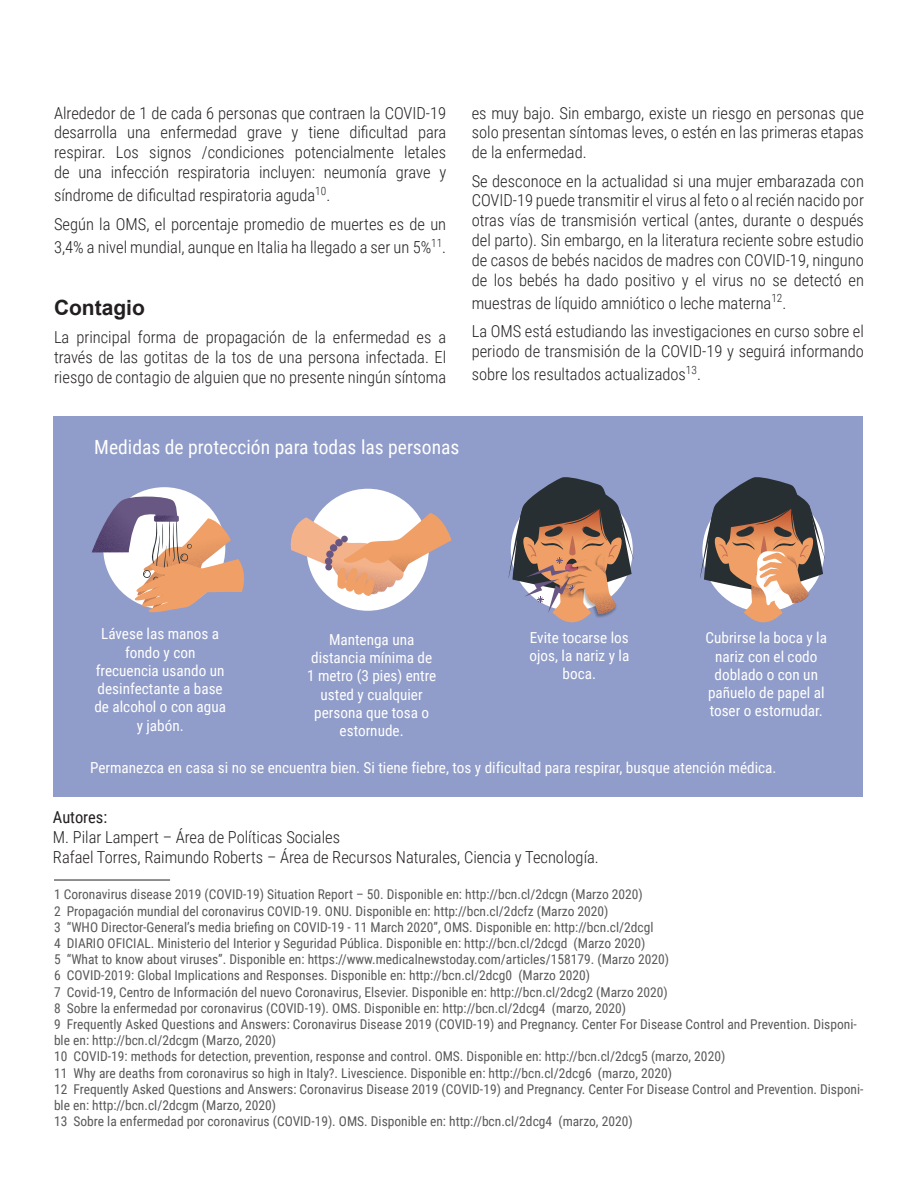
<style>
.page{position:relative;width:918px;height:1188px;background:#fff}
.page>*{position:absolute;margin:0;border:0;box-sizing:border-box;transform-origin:0 0}
.Estilo_de_párrafo_1{font:700 21px "Arial";color:#231f20}
.t1{font:19.5px "Roboto Condensed";color:#fff}
.Estilo_de_párrafo_1-2{font:300 16.5px/19.8px "Roboto Condensed";color:#231f20;text-align:justify}
.t2{font:16.5px "Roboto Condensed";letter-spacing:-.005em;color:#231f20}
.t3{font:15.15px/18.3px "Roboto Condensed";color:#fff;text-align:center}
.t4{font:13.5px/16.2px "Roboto Condensed";color:#595959}
</style>
<div class="page">
<div style="left:53px;top:417px;width:810px;height:380px;background:#909cc9"></div>
<img style="left:319px;top:488px;width:98px;height:123px">
<svg style="left:290px;top:513px;width:162px;height:83px"></svg>
<svg style="left:700px;top:511px;width:14px;height:67px"></svg>
<svg style="left:704px;top:477px;width:108px;height:117px"></svg>
<img style="left:720px;top:513px;width:105px;height:110px">
<img style="left:136px;top:487px;width:56px;height:7px">
<svg style="left:92px;top:494px;width:152px;height:119px"></svg>
<svg style="left:508px;top:511px;width:14px;height:67px"></svg>
<svg style="left:512px;top:477px;width:113px;height:120px"></svg>
<img style="left:528px;top:520px;width:106px;height:103px">
<hr style="left:54px;top:880px;width:116px;height:1px;background:#231f20">
<p class="Estilo_de_párrafo_1-2" style="left:54px;top:102px;width:394px">Alrededor de 1 de cada 6 personas que contraen la COVID-19 desarrolla una enfermedad grave y tiene dificultad para respirar. Los signos /condiciones potencialmente letales de una infección respiratoria incluyen: neumonía grave y</p>
<p class="Estilo_de_párrafo_1-2" style="left:54px;top:185px;width:278px">síndrome de dificultad respiratoria aguda<sup>10</sup>.</p>
<p class="Estilo_de_párrafo_1-2" style="left:54px;top:212px;width:394px;line-height:23.4px">Según la OMS, el porcentaje promedio de muertes es de un<br>3,4% a nivel mundial, aunque en Italia ha llegado a ser un 5%<sup>11</sup>.</p>
<p class="Estilo_de_párrafo_1" style="left:54px;top:294px;width:92px">Contagio</p>
<p class="Estilo_de_párrafo_1-2" style="left:54px;top:327px;width:394px">La principal forma de propagación de la enfermedad es a través de las gotitas de la tos de una persona infectada. El riesgo de contagio de alguien que no presente ningún síntoma</p>
<p class="Estilo_de_párrafo_1-2" style="left:472px;top:102px;width:394px">es muy bajo. Sin embargo, existe un riesgo en personas que solo presentan síntomas leves, o estén en las primeras etapas de la enfermedad.</p>
<p class="Estilo_de_párrafo_1-2" style="left:472px;top:170px;width:394px">Se desconoce en la actualidad si una mujer embarazada con COVID-19 puede transmitir el virus al feto o al recién nacido por otras vías de transmisión vertical (antes, durante o después del parto). Sin embargo, en la literatura reciente sobre estudio de casos de bebés nacidos de madres con COVID-19, ninguno de los bebés ha dado positivo y el virus no se detectó en</p>
<p class="Estilo_de_párrafo_1-2" style="left:472px;top:293px;width:316px">muestras de líquido amniótico o leche materna<sup>12</sup>.</p>
<p class="Estilo_de_párrafo_1-2" style="left:472px;top:321px;width:394px">La OMS está estudiando las investigaciones en curso sobre el periodo de transmisión de la COVID-19 y seguirá informando</p>
<p class="Estilo_de_párrafo_1-2" style="left:472px;top:364px;width:231px">sobre los resultados actualizados<sup>13</sup>.</p>
<p class="t1" style="left:94px;top:434px;width:367px">Medidas de protección para todas las personas</p>
<p class="t3" style="left:94px;top:624px;width:133px">Lávese las manos a fondo y con frecuencia usando un desinfectante a base de alcohol o con agua y jabón.</p>
<p class="t3" style="left:307px;top:630px;width:131px">Mantenga una distancia mínima de<br>1 metro (3 pies) entre usted y cualquier persona que tosa o estornude.</p>
<p class="t3" style="left:529px;top:627px;width:101px">Evite tocarse los ojos, la nariz y la boca.</p>
<p class="t3" style="left:706px;top:628px;width:123px">Cubrirse la boca y la nariz con el codo doblado o con un pañuelo de papel al toser o estornudar.</p>
<p class="t3" style="left:90px;top:758px;width:688px">Permanezca en casa si no se encuentra bien. Si tiene fiebre, tos y dificultad para respirar, busque atención médica.</p>
<p class="t2" style="left:53px;top:806px;width:56px">Autores:</p>
<p class="Estilo_de_párrafo_1-2" style="left:53px;top:827px;width:289px">M. Pilar Lampert – Área de Políticas Sociales</p>
<p class="Estilo_de_párrafo_1-2" style="left:53px;top:847px;width:547px">Rafael Torres, Raimundo Roberts – Área de Recursos Naturales, Ciencia y Tecnología.</p>
<p class="t4" style="left:54px;top:886px;width:590px">1 Coronavirus disease 2019 (COVID-19) Situation Report – 50. Disponible en: http://bcn.cl/2dcgn (Marzo 2020)</p>
<p class="t4" style="left:54px;top:902px;width:556px">2 Propagación mundial del coronavirus COVID-19. ONU. Disponible en: http://bcn.cl/2dcfz (Marzo 2020)</p>
<p class="t4" style="left:54px;top:918px;width:601px">3 “WHO Director-General’s media briefing on COVID-19 - 11 March 2020”, OMS. Disponible en: http://bcn.cl/2dcgl</p>
<p class="t4" style="left:54px;top:935px;width:593px">4 DIARIO OFICIAL. Ministerio del Interior y Seguridad Pública. Disponible en: http://bcn.cl/2dcgd (Marzo 2020)</p>
<p class="t4" style="left:54px;top:951px;width:617px">5 “What to know about viruses”. Disponible en: https://www.medicalnewstoday.com/articles/158179. (Marzo 2020)</p>
<p class="t4" style="left:54px;top:967px;width:538px">6 COVID-2019: Global Implications and Responses. Disponible en: http://bcn.cl/2dcg0 (Marzo 2020)</p>
<p class="t4" style="left:54px;top:983px;width:615px">7 Covid-19, Centro de Información del nuevo Coronavirus, Elsevier. Disponible en: http://bcn.cl/2dcg2 (Marzo 2020)</p>
<p class="t4" style="left:54px;top:999px;width:574px">8 Sobre la enfermedad por coronavirus (COVID-19). OMS. Disponible en: http://bcn.cl/2dcg4 (marzo, 2020)</p>
<p class="t4" style="left:54px;top:1016px;width:804px">9 Frequently Asked Questions and Answers: Coronavirus Disease 2019 (COVID-19) and Pregnancy. Center For Disease Control and Prevention. Disponi&shy;ble en: http://bcn.cl/2dcgm (Marzo, 2020)</p>
<p class="t4" style="left:54px;top:1048px;width:673px">10 COVID-19: methods for detection, prevention, response and control. OMS. Disponible en: http://bcn.cl/2dcg5 (marzo, 2020)</p>
<p class="t4" style="left:54px;top:1064px;width:620px">11 Why are deaths from coronavirus so high in Italy?. Livescience. Disponible en: http://bcn.cl/2dcg6 (marzo, 2020)</p>
<p class="t4" style="left:54px;top:1080px;width:811px">12 Frequently Asked Questions and Answers: Coronavirus Disease 2019 (COVID-19) and Pregnancy. Center For Disease Control and Prevention. Disponi&shy;ble en: http://bcn.cl/2dcgm (Marzo, 2020)</p>
<p class="t4" style="left:54px;top:1113px;width:580px">13 Sobre la enfermedad por coronavirus (COVID-19). OMS. Disponible en: http://bcn.cl/2dcg4 (marzo, 2020)</p>
</div>
